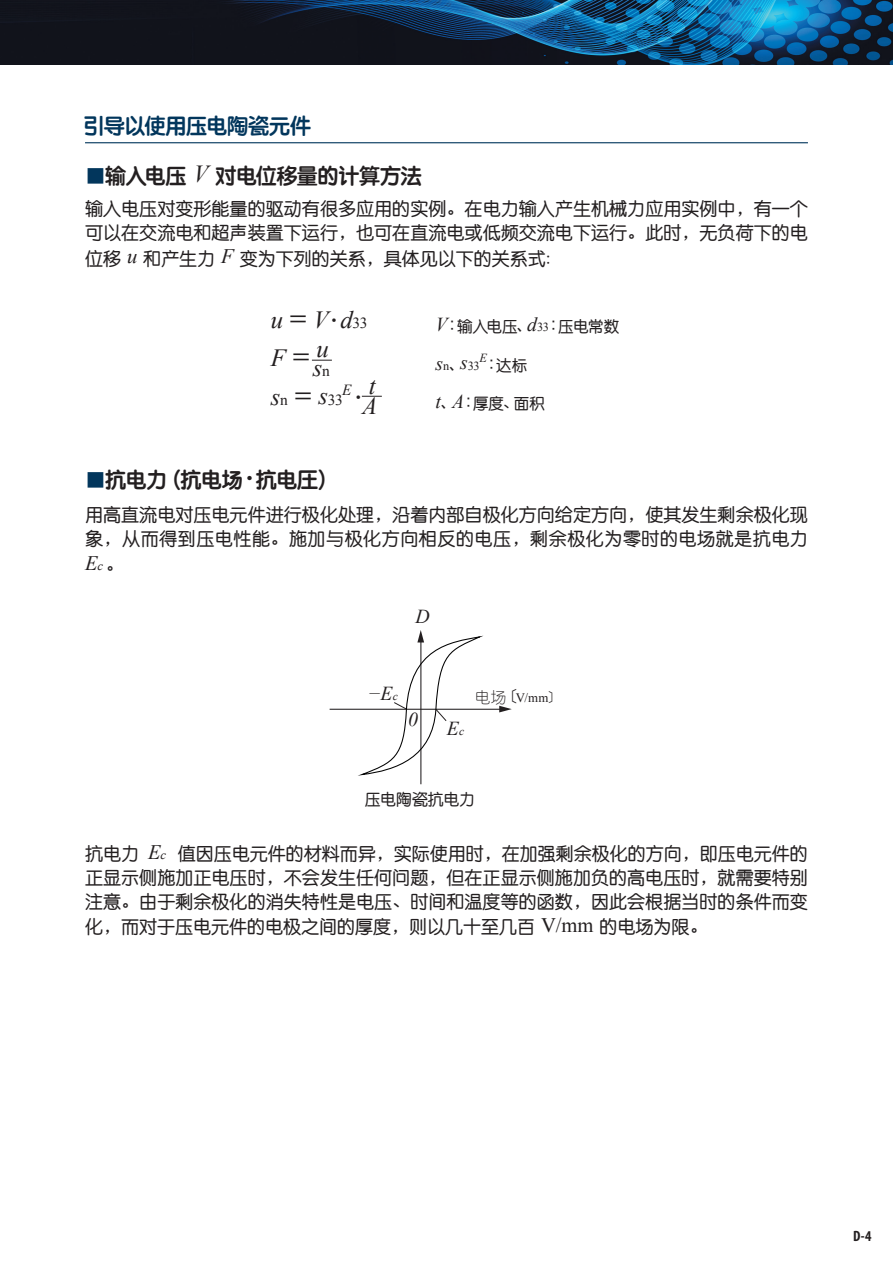
<style>
.page{position:relative;width:893px;height:1263px;background:#fff}
.page>*{position:absolute;margin:0;border:0;box-sizing:border-box;transform-origin:0 0}
.t1{font:italic 24.75px/33.5px "Times New Roman";color:#231f20}
.t2{font:24.75px "Koz Go Pr 6 N";color:#231f20}
.t3{font:21px "ST Yuanti SC Bold";letter-spacing:-.02em;color:#231f20}
.t4{font:21px "ST Yuanti SC Bold";letter-spacing:-.01em;color:#02365c}
.t5{font:italic 20.55px "Times New Roman";color:#231f20}
.t6{font:20.55px "Shin Go Pro";color:#231f20}
.t7{font:italic 19.8px "Times New Roman";color:#231f20}
.t8{font:18px/24px "ST Yuanti SC Regular";letter-spacing:.005em;color:#231f20}
.t9{font:15.75px "ST Yuanti SC Regular";color:#231f20}
.t10{font:15.45px "ST Yuanti SC Regular";letter-spacing:.005em;color:#231f20}
.t11{font:15.45px "Times New Roman";color:#231f20}
.t12{font:italic 15.45px "Times New Roman";color:#231f20}
.t13{font:700 condensed 15px "Myriad Pro";color:#231f20}
.t14{font:12.9px "Times New Roman";color:#231f20}
.t15{font:12.3px "Times New Roman";color:#231f20}
.t16{font:italic 12.3px "Times New Roman";color:#231f20}
.s1{color:#02365c}
.s2{font-family:"Times New Roman";font-style:italic;font-size:24.45px}
.s3{font-family:"Times New Roman";font-style:italic;font-size:20.55px}
.s4{font-family:"Gothic MB101 Pro";font-style:normal;font-size:20.55px}
.s5{font-family:"Shin Go Pro";font-style:normal;font-size:20.55px}
.s6{font-style:normal;font-size:15.45px}
.s7{font-family:"Times New Roman";font-style:italic}
.s8{font-family:"Times New Roman";font-size:15.45px}
.s9{font-style:italic;font-size:24.75px}
.s10{font-family:"Gothic MB101 Pro";font-size:20.55px}
.s11{font-family:"Times New Roman";font-style:italic;font-size:19.8px}
.s12{font-family:"Shin Go Pro"}
.s13{font-family:"Times New Roman";font-size:12.3px}
.s14{font-style:italic;font-size:19.8px}
.s15{font-family:"Shin Go Pro";font-size:15.45px}
.s16{font-family:"Koz Go Pr 6 N"}
.s17{font-size:12.9px}
.s18{font-family:"ST Yuanti SC Regular";font-style:normal;font-size:18px}
.s19{font-size:11.55px}
.s20{font-family:"ST Yuanti SC Light";font-size:15.45px}
.s21{font-family:"Shin Go Pro";font-weight:300;font-size:15.45px}
.s22{font-family:"Shin Go Pro";font-weight:300}
.s23{font-family:"Times New Roman";font-style:italic;font-size:12.9px}
.s24{font-family:"Times New Roman";font-size:20.55px}
</style>
<div class="page">
<img style="left:0;top:0;width:893px;height:65px">
<hr style="left:85px;top:142px;width:723px;height:1px;background:#02365c">
<svg style="left:312px;top:360px;width:20px;height:1px"></svg>
<svg style="left:362px;top:396px;width:20px;height:1px"></svg>
<svg style="left:499px;top:706px;width:13px;height:6px"></svg>
<hr style="left:330px;top:709px;width:171px;height:1px;background:#231f20">
<hr style="left:420px;top:640px;width:1px;height:144px;background:#231f20">
<svg style="left:354px;top:630px;width:127px;height:147px"></svg>
<p class="t4" style="left:83px;top:110px;width:229px">引导以使用压电陶瓷元件</p>
<p class="t3" style="left:85px;top:160px;width:338px"><span class="s1">■</span>输入电压 <span class="s2">V</span> 对电位移量的计算方法</p>
<p class="t8" style="left:85px;top:196px;width:724px">输入电压对变形能量的驱动有很多应用的实例。在电力输入产生机械力应用实例中，有一个可以在交流电和超声装置下运行，也可在直流电或低频交流电下运行。此时，无负荷下的电</p>
<p class="t8" style="left:85px;top:245px;width:467px">位移 <span class="s3">u</span> 和产生力 <span class="s3">F</span> 变为下列的关系，具体见以下的关系式:</p>
<h1 class="t1" style="left:271px;top:302px;width:98px">u <span class="s4">=</span> V<span class="s5">・</span>d<span class="s6">33<br></span>F<sub>=</sub>u</h1>
<h1 class="t2" style="left:271px;top:353px;width:61px">　 <span class="s7">s</span><span class="s8">n</span></h1>
<p class="t11" style="left:271px;top:389px;width:73px"><span class="s9">s</span>n <span class="s10">=</span> <span class="s9">s</span>33</p>
<p class="t12" style="left:342px;top:379px;width:11px">E</p>
<p class="t6" style="left:348px;top:380px;width:29px">・<sup>t</sup></p>
<p class="t10" style="left:435px;top:315px;width:185px"><span class="s11">V</span><span class="s12">：</span>输入电压<span class="s12">、</span><span class="s11">d</span><span class="s13">33</span><span class="s12">：</span>压电常数</p>
<p class="t15" style="left:435px;top:357px;width:46px"><span class="s14">s</span>n<span class="s15">、</span><span class="s14">s</span>33</p>
<p class="t16" style="left:479px;top:350px;width:9px">E</p>
<p class="t10" style="left:484px;top:354px;width:45px"><span class="s12">：</span>达标</p>
<p class="t10" style="left:435px;top:392px;width:111px"><span class="s11">t</span><span class="s12">、</span><span class="s11">A</span><span class="s12">：</span>厚度、面积</p>
<p class="t3" style="left:85px;top:464px;width:256px"><span class="s1">■</span>抗电力（抗电场<span class="s16">・</span>抗电圧）</p>
<p class="t8" style="left:85px;top:502px;width:724px">用高直流电对压电元件进行极化处理，沿着内部自极化方向给定方向，使其发生剩余极化现象，从而得到压电性能。施加与极化方向相反的电压，剩余极化为零时的电场就是抗电力</p>
<p class="t5" style="left:85px;top:549px;width:40px">E<span class="s17">c</span><span class="s18">。</span></p>
<p class="t7" style="left:416px;top:603px;width:16px">D</p>
<p class="t7" style="left:368px;top:679px;width:31px">−E<span class="s19">c</span></p>
<p class="t7" style="left:408px;top:706px;width:11px">0</p>
<p class="t7" style="left:447px;top:715px;width:19px">E<span class="s19">c</span></p>
<p class="t14" style="left:475px;top:689px;width:88px"><span class="s20">电场</span><span class="s21">〔</span>V/mm<span class="s22">〕</span></p>
<p class="t9" style="left:365px;top:787px;width:111px">压电陶瓷抗电力</p>
<p class="t8" style="left:85px;top:840px;width:724px;text-align:justify">抗电力 <span class="s3">E</span><span class="s23">c</span> 值因压电元件的材料而异，实际使用时，在加强剩余极化的方向，即压电元件的正显示侧施加正电压时，不会发生任何问题，但在正显示侧施加负的高电压时，就需要特别注意。由于剩余极化的消失特性是电压、时间和温度等的函数，因此会根据当时的条件而变</p>
<p class="t8" style="left:85px;top:914px;width:624px">化，而对于压电元件的电极之间的厚度，则以几〸至几百 <span class="s24">V/mm</span> 的电场为限。</p>
<p class="t13" style="left:853px;top:1227px;width:20px">D-4</p>
</div>
